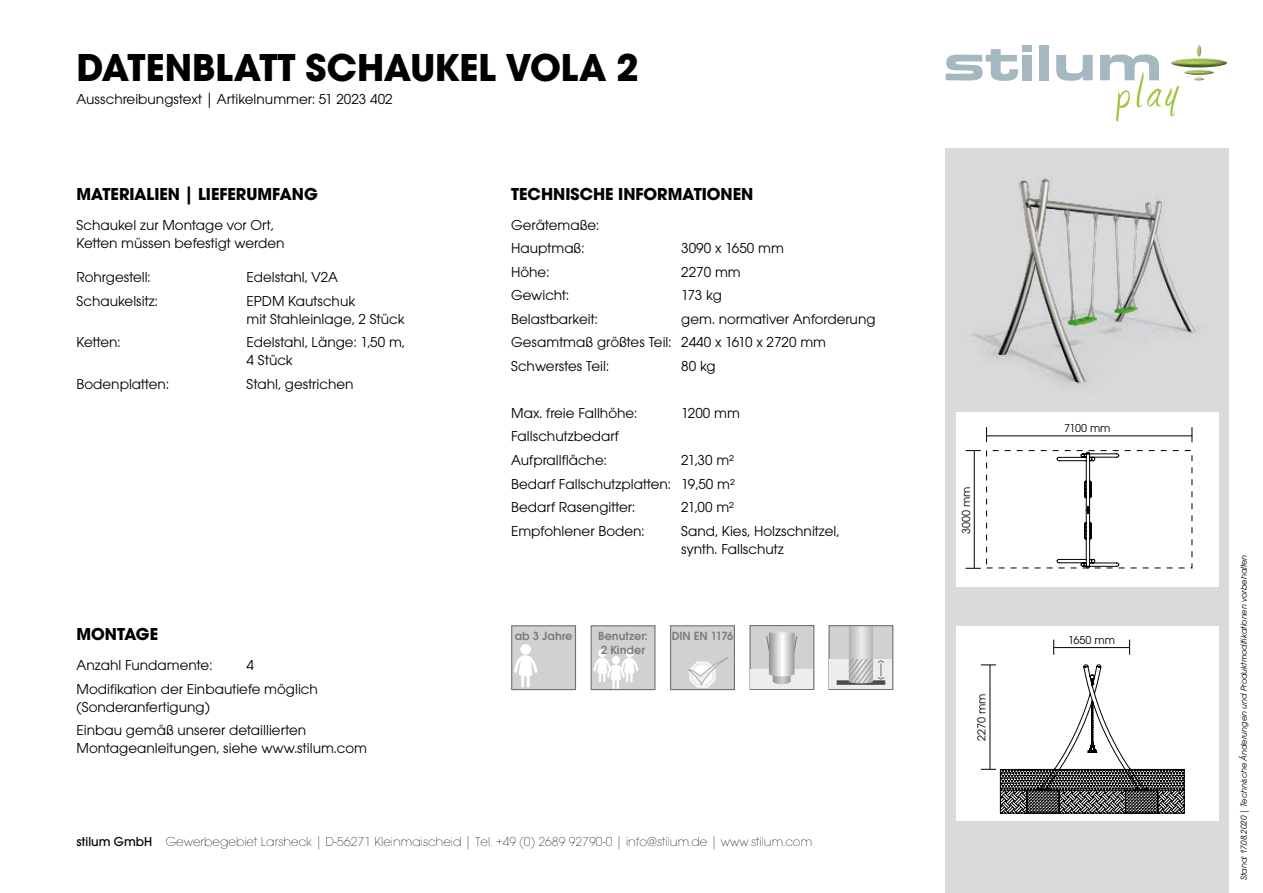
<style>
.page{position:relative;width:1263px;height:893px;background:#fff}
.page>*{position:absolute;margin:0;border:0;box-sizing:border-box;transform-origin:0 0}
.t1{font:53.25px "Amienne";color:#a3c646}
.t2{font:700 40.5px "Avant Gard EF";color:#000}
.t3{font:700 18px "Avant Gard EF";color:#000}
.t4{font:15px/23.5px "Avant Gard EF";color:#000}
.t5{font:200 13.5px "Avant Gard EF";color:#000}
.t6{font:600 12.3px/13.5px "Avant Gard EF";color:#7b7c7e}
.t7{font:600 12.3px "Avant Gard EF";letter-spacing:-.02em;color:#7b7c7e}
.t8{font:12px "Avant Gard EF";color:#000}
.t9{font:italic 9px "Avant Gard EF";color:#000}
.t10{font:4.05px "SW Isop 1";color:#000}
.s1{font-weight:500}
</style>
<div class="page">
<div style="left:1039px;top:45px;width:10px;height:35px;background:#a5b7bf"></div>
<svg style="left:1056px;top:55px;width:37px;height:26px"></svg>
<svg style="left:1100px;top:54px;width:59px;height:26px"></svg>
<svg style="left:946px;top:49px;width:72px;height:32px"></svg>
<div style="left:1022px;top:45px;width:10px;height:6px;background:#a5b7bf"></div>
<div style="left:1022px;top:55px;width:10px;height:25px;background:#a5b7bf"></div>
<img style="left:1171px;top:45px;width:56px;height:35px">
<div style="left:946px;top:149px;width:283px;height:744px;background:#d9dadb"></div>
<div style="left:956px;top:626px;width:262px;height:195px;background:#fff"></div>
<div style="left:956px;top:412px;width:262px;height:174px;background:#fff"></div>
<svg style="left:1053px;top:640px;width:1px;height:15px"></svg>
<svg style="left:1129px;top:640px;width:1px;height:15px"></svg>
<hr style="left:1054px;top:647px;width:75px;height:1px;background:#000">
<svg style="left:986px;top:427px;width:1px;height:15px"></svg>
<svg style="left:965px;top:568px;width:16px;height:1px"></svg>
<hr style="left:987px;top:435px;width:205px;height:1px;background:#000">
<hr style="left:974px;top:450px;width:1px;height:118px;background:#000">
<svg style="left:1191px;top:427px;width:1px;height:15px"></svg>
<svg style="left:965px;top:450px;width:16px;height:1px"></svg>
<hr style="left:1218px;top:531px;width:1px;height:45px;background:#000">
<hr style="left:1049px;top:446px;width:76px;height:1px;background:#000">
<hr style="left:1049px;top:446px;width:1px;height:130px;background:#000">
<hr style="left:1049px;top:592px;width:76px;height:1px;background:#000">
<hr style="left:1262px;top:446px;width:1px;height:130px;background:#000">
<svg style="left:1057px;top:452px;width:62px;height:116px"></svg>
<svg style="left:981px;top:664px;width:204px;height:150px"></svg>
<img style="left:972px;top:178px;width:226px;height:207px">
<div style="left:511px;top:625px;width:65px;height:65px;background:#d0d1d2;border:1px solid #707172"></div>
<div style="left:591px;top:625px;width:64px;height:65px;background:#d0d1d2;border:1px solid #707172"></div>
<div style="left:670px;top:625px;width:65px;height:65px;background:#d0d1d2;border:1px solid #707172"></div>
<div style="left:520px;top:644px;width:11px;height:11px;background:#fff;border-radius:50%"></div>
<svg style="left:512px;top:654px;width:26px;height:32px"></svg>
<div style="left:598px;top:649px;width:8px;height:8px;background:#fff;border-radius:50%"></div>
<div style="left:625px;top:649px;width:8px;height:8px;background:#fff;border-radius:50%"></div>
<div style="left:612px;top:656px;width:8px;height:8px;background:#f7f7f8;border-radius:50%"></div>
<svg style="left:592px;top:657px;width:47px;height:31px"></svg>
<svg style="left:688px;top:658px;width:40px;height:30px"></svg>
<div style="left:749px;top:625px;width:65px;height:65px;background:#d0d1d2;border:1px solid #707172"></div>
<div style="left:751px;top:670px;width:62px;height:19px;background:#eceded"></div>
<svg style="left:766px;top:632px;width:32px;height:52px"></svg>
<div style="left:829px;top:626px;width:64px;height:63px;background:#d0d1d2"></div>
<div style="left:828px;top:625px;width:65px;height:65px;border:1px solid #707172"></div>
<div style="left:830px;top:659px;width:62px;height:30px;background:#eceded"></div>
<svg style="left:837px;top:680px;width:48px;height:5px"></svg>
<svg style="left:849px;top:626px;width:35px;height:57px"></svg>
<h2 class="t2" style="left:77px;top:43px;width:564px">DATENBLATT SCHAUKEL VOLA 2</h2>
<p class="t4" style="left:77px;top:88px;width:318px">Ausschreibungstext | Artikelnummer: 51 2023 402</p>
<p class="t3" style="left:77px;top:183px;width:243px">MATERIALIEN | LIEFERUMFANG</p>
<p class="t3" style="left:511px;top:183px;width:244px">TECHNISCHE INFORMATIONEN</p>
<p class="t4" style="left:77px;top:216px;width:209px;line-height:18px">Schaukel zur Montage vor Ort,<br>Ketten müssen befestigt werden</p>
<p class="t4" style="left:511px;top:213px;width:90px">Gerätemaße:<br>Hauptmaß:</p>
<p class="t4" style="left:681px;top:237px;width:104px">3090 x 1650 mm</p>
<p class="t4" style="left:77px;top:266px;width:76px">Rohrgestell:</p>
<p class="t4" style="left:247px;top:266px;width:93px">Edelstahl, V2A</p>
<p class="t4" style="left:77px;top:289px;width:83px">Schaukelsitz:</p>
<p class="t4" style="left:247px;top:292px;width:160px;line-height:18px">EPDM Kautschuk<br>mit Stahleinlage, 2 Stück</p>
<p class="t4" style="left:77px;top:331px;width:45px">Ketten:</p>
<p class="t4" style="left:247px;top:333px;width:160px;line-height:18px">Edelstahl, Länge: 1,50 m,<br>4 Stück</p>
<p class="t4" style="left:77px;top:372px;width:94px">Bodenplatten:</p>
<p class="t4" style="left:247px;top:372px;width:108px">Stahl, gestrichen</p>
<p class="t4" style="left:511px;top:260px;width:40px">Höhe:</p>
<p class="t4" style="left:681px;top:260px;width:61px">2270 mm</p>
<p class="t4" style="left:511px;top:284px;width:60px">Gewicht:</p>
<p class="t4" style="left:681px;top:284px;width:42px">173 kg</p>
<p class="t4" style="left:511px;top:307px;width:88px">Belastbarkeit:</p>
<p class="t4" style="left:511px;top:307px;width:366px;text-indent:170px">gem. normativer Anforderung<br>Gesamtmaß größtes Teil: 2440 x 1610 x 2720 mm<br>Schwerstes Teil:</p>
<p class="t4" style="left:681px;top:354px;width:36px">80 kg</p>
<p class="t4" style="left:511px;top:401px;width:128px">Max. freie Fallhöhe:</p>
<p class="t4" style="left:681px;top:401px;width:60px">1200 mm</p>
<p class="t4" style="left:511px;top:425px;width:109px">Fallschutzbedarf<br>Aufprallfläche:</p>
<p class="t4" style="left:511px;top:448px;width:225px;text-align:justify;text-indent:170px">21,30 m²<br>Bedarf Fallschutzplatten: 19,50 m²<br>Bedarf Rasengitter:</p>
<p class="t4" style="left:681px;top:495px;width:54px">21,00 m²</p>
<p class="t4" style="left:511px;top:519px;width:135px">Empfohlener Boden:</p>
<p class="t4" style="left:681px;top:522px;width:160px;line-height:18px">Sand, Kies, Holzschnitzel, synth. Fallschutz</p>
<p class="t3" style="left:77px;top:623px;width:83px">MONTAGE</p>
<p class="t6" style="left:515px;top:629px;width:59px">ab 3 Jahre</p>
<p class="t6" style="left:598px;top:629px;width:51px">Benutzer:<br>2 Kinder</p>
<p class="t7" style="left:672px;top:629px;width:63px">DIN EN 1176</p>
<p class="t4" style="left:77px;top:653px;width:137px">Anzahl Fundamente:</p>
<p class="t4" style="left:77px;top:653px;width:243px;text-indent:170px">4<br>Modifikation der Einbautiefe möglich</p>
<p class="t4" style="left:77px;top:695px;width:231px">(Sonderanfertigung)<br>Einbau gemäß unserer detaillierten</p>
<p class="t4" style="left:77px;top:737px;width:292px">Montageanleitungen, siehe www.stilum.com</p>
<p class="t5" style="left:77px;top:834px;width:737px"><span class="s1">stilum GmbH</span> Gewerbegebiet Larsheck | D-56271 Kleinmaischeid | Tel. +49 (0) 2689 92790-0 | info@stilum.de | www.stilum.com</p>
<h1 class="t1" style="left:1114px;top:71px;width:63px;rotate:-3deg">play</h1>
<p class="t8" style="left:959px;top:534px;width:49px;rotate:-90deg">3000 mm</p>
<p class="t8" style="left:974px;top:741px;width:49px;rotate:-90deg">2270 mm</p>
<p class="t8" style="left:1064px;top:421px;width:48px">7100 mm</p>
<p class="t8" style="left:1068px;top:633px;width:48px">1650 mm</p>
<p class="t9" style="left:1239px;top:880px;width:327px;rotate:-90deg">Stand: 17.08.2020 | Technische Änderungen und Produktmodifikationen vorbehalten</p>
<p class="t10" style="left:1236px;top:587px;width:18px">Änderung</p>
</div>
